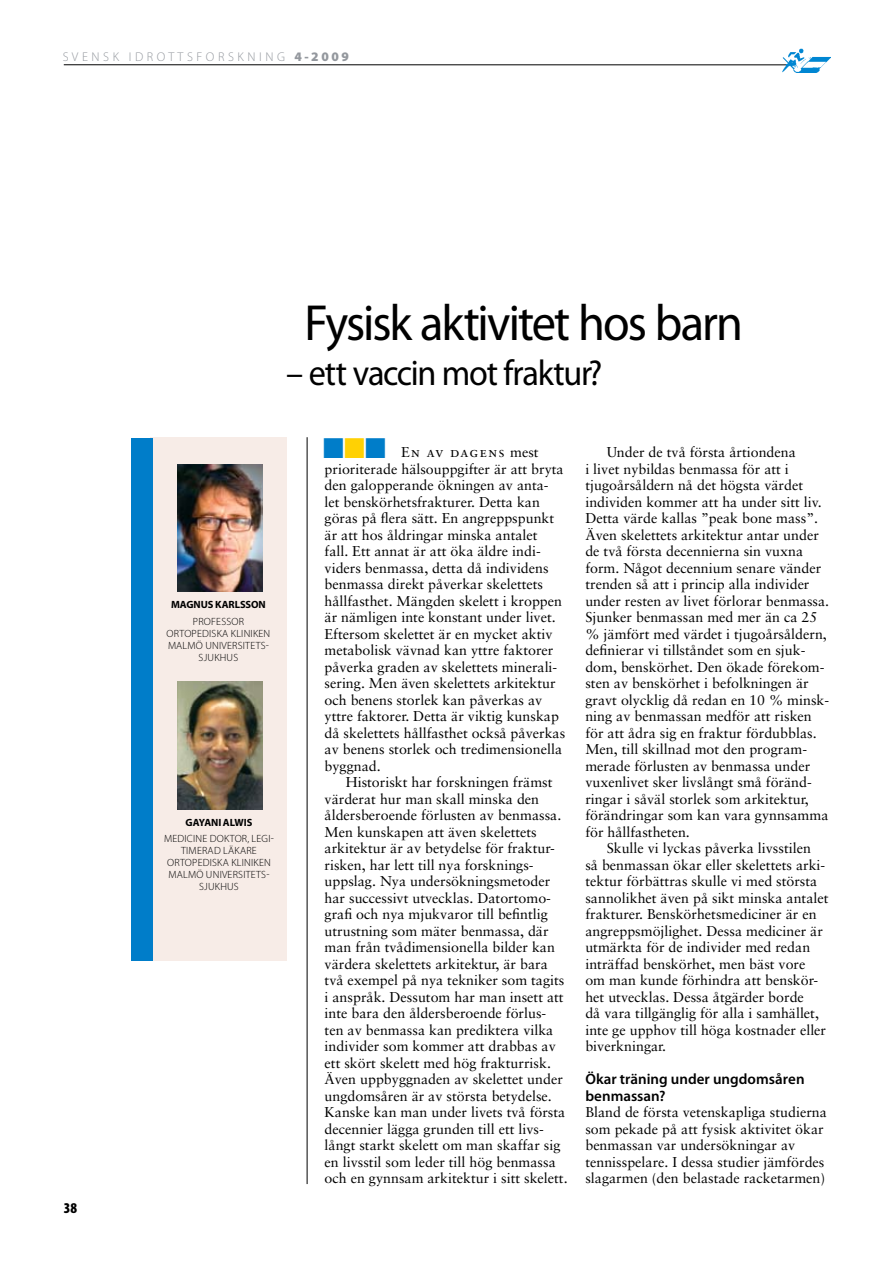
<style>
.page{position:relative;width:893px;height:1263px;background:#fff}
.page>*{position:absolute;margin:0;border:0;box-sizing:border-box;transform-origin:0 0}
.t1{font:51px "Myriad Pro";letter-spacing:-.04em;color:#000;scale:.95 1}
.t2{font:36px "Myriad Pro";letter-spacing:-.035em;color:#000;scale:.95 1}
.t3{font:600 15px/16.5px "Myriad Pro";color:#000}
.t4{font:900 condensed 15px "Myriad Pro";color:#000}
.t5{font:14.25px/16.5px "Sabon";color:#000}
.t6{font:14.25px "Sabon Roman SC";letter-spacing:.1em;color:#000}
.t7{font:300 12.75px "Myriad Pro";color:#94989e}
.t8{font:300 10.5px "Myriad Pro";letter-spacing:.02em;color:#000}
.t9{font:700 10.5px "Myriad Pro";letter-spacing:-.01em;color:#000}
.s1{font-weight:900;font-size:13.05px}
.s2{color:#007dc9}
.s3{color:#ffd104}
.s4{font-family:"Sabon"}
</style>
<div class="page">
<hr style="left:64px;top:64px;width:722px;height:1px;background:#000">
<img style="left:779px;top:48px;width:51px;height:24px">
<hr style="left:307px;top:437px;width:1px;height:747px;background:#000">
<div style="left:151px;top:438px;width:136px;height:523px;background:#f7ece7"></div>
<div style="left:132px;top:438px;width:21px;height:523px;background:#007dc9"></div>
<img style="left:178px;top:682px;width:85px;height:127px">
<img style="left:177px;top:464px;width:85px;height:128px">
<p class="t7" style="left:63px;top:49px;width:287px">S V E N S K I D R O T T S F O R S K N I N G <span class="s1">4 - 2 0 0 9</span></p>
<p class="t4" style="left:64px;top:1199px;width:15px">38</p>
<h1 class="t1" style="left:304px;top:295px;width:463px">Fysisk aktivitet hos barn</h1>
<h2 class="t2" style="left:286px;top:353px;width:334px">– ett vaccin mot fraktur?</h2>
<p class="t9" style="left:171px;top:599px;width:96px">MAGNUS KARLSSON</p>
<p class="t8" style="left:193px;top:615px;width:13px">PROFESSOR</p>
<p class="t8" style="left:167px;top:627px;width:14px">ORTOPEDISK</p>
<p class="t8" style="left:222px;top:627px;width:25px">A KLINIKEN</p>
<p class="t8" style="left:168px;top:639px;width:50px">MALMÖ UNIVERSITETS</p>
<p class="t8" style="left:266px;top:639px;width:5px">-</p>
<p class="t8" style="left:199px;top:651px;width:35px">SJUKHUS</p>
<p class="t9" style="left:186px;top:816px;width:68px">GAYANI ALWIS</p>
<p class="t8" style="left:164px;top:832px;width:53px">MEDICINE DOKTOR</p>
<p class="t8" style="left:247px;top:832px;width:28px">, LEGI-</p>
<p class="t8" style="left:181px;top:844px;width:7px">TIMER</p>
<p class="t8" style="left:208px;top:844px;width:45px">AD LÄKARE</p>
<p class="t8" style="left:167px;top:856px;width:14px">ORTOPEDISK</p>
<p class="t8" style="left:223px;top:856px;width:25px">A KLINIKEN</p>
<p class="t8" style="left:169px;top:868px;width:44px">MALMÖ UNIVERSITETS</p>
<p class="t8" style="left:266px;top:868px;width:5px">-</p>
<p class="t8" style="left:199px;top:880px;width:35px">SJUKHUS</p>
<p class="t6" style="left:323px;top:444px;width:217px"><span class="s2">■</span><span class="s3">■</span><span class="s2">■</span> En av dagens <span class="s4">mest</span></p>
<p class="t5" style="left:325px;top:460px;width:242px">prioriterade hälsouppgifter är att bryta den galopperande ökningen av anta&shy;let benskörhetsfrakturer. Detta kan göras på flera sätt. En angreppspunkt är att hos åldringar minska antalet<br>fall. Ett annat är att öka äldre indi&shy;viders benmassa, detta då individens benmassa direkt påverkar skelettets hållfasthet. Mängden skelett i kroppen är nämligen inte konstant under livet.<br>Eftersom skelettet är en mycket aktiv metabolisk vävnad kan yttre faktorer påverka graden av skelettets minerali&shy;sering. Men även skelettets arkitektur och benens storlek kan påverkas av yttre faktorer. Detta är viktig kunskap då skelettets hållfasthet också påverkas av benens storlek och tredimensionella byggnad.</p>
<p class="t5" style="left:325px;top:774px;width:245px;text-indent:21px">Historiskt har forskningen främst värderat hur man skall minska den åldersberoende förlusten av benmassa.<br>Men kunskapen att även skelettets arkitektur är av betydelse för fraktur&shy;risken, har lett till nya forsknings&shy;uppslag. Nya undersökningsmetoder har successivt utvecklas. Datortomo&shy;grafi och nya mjukvaror till befintlig utrustning som mäter benmassa, där man från tvådimensionella bilder kan värdera skelettets arkitektur, är bara två exempel på nya tekniker som tagits i anspråk. Dessutom har man insett att inte bara den åldersberoende förlus&shy;ten av benmassa kan prediktera vilka individer som kommer att drabbas av ett skört skelett med hög frakturrisk.<br>Även uppbyggnaden av skelettet under ungdomsåren är av största betydelse.<br>Kanske kan man under livets två första decennier lägga grunden till ett livs&shy;långt starkt skelett om man skaffar sig en livsstil som leder till hög benmassa och en gynnsam arkitektur i sitt skelett.</p>
<p class="t5" style="left:585px;top:444px;width:245px;text-indent:21px">Under de två första årtiondena<br>i livet nybildas benmassa för att i tjugoårsåldern nå det högsta värdet individen kommer att ha under sitt liv.<br>Detta värde kallas ”peak bone mass”.<br>Även skelettets arkitektur antar under de två första decennierna sin vuxna form. Något decennium senare vänder trenden så att i princip alla individer under resten av livet förlorar benmassa.<br>Sjunker benmassan med mer än ca 25 % jämfört med värdet i tjugoårsåldern, definierar vi tillståndet som en sjuk&shy;dom, benskörhet. Den ökade förekom&shy;sten av benskörhet i befolkningen är gravt olycklig då redan en 10 % minsk&shy;ning av benmassan medför att risken för att ådra sig en fraktur fördubblas.<br>Men, till skillnad mot den program&shy;merade förlusten av benmassa under vuxenlivet sker livslångt små föränd&shy;ringar i såväl storlek som arkitektur, förändringar som kan vara gynnsamma för hållfastheten.</p>
<p class="t5" style="left:585px;top:840px;width:245px;text-indent:21px">Skulle vi lyckas påverka livsstilen<br>så benmassan ökar eller skelettets arki&shy;tektur förbättras skulle vi med största sannolikhet även på sikt minska antalet frakturer. Benskörhetsmediciner är en angreppsmöjlighet. Dessa mediciner är utmärkta för de individer med redan inträffad benskörhet, men bäst vore om man kunde förhindra att benskör&shy;het utvecklas. Dessa åtgärder borde<br>då vara tillgänglig för alla i samhället, inte ge upphov till höga kostnader eller biverkningar.</p>
<p class="t3" style="left:585px;top:1071px;width:221px">Ökar träning under ungdomsåren benmassan?</p>
<p class="t5" style="left:585px;top:1104px;width:243px">Bland de första vetenskapliga studierna som pekade på att fysisk aktivitet ökar benmassan var undersökningar av tennisspelare. I dessa studier jämfördes slagarmen (den belastade racketarmen)</p>
</div>
